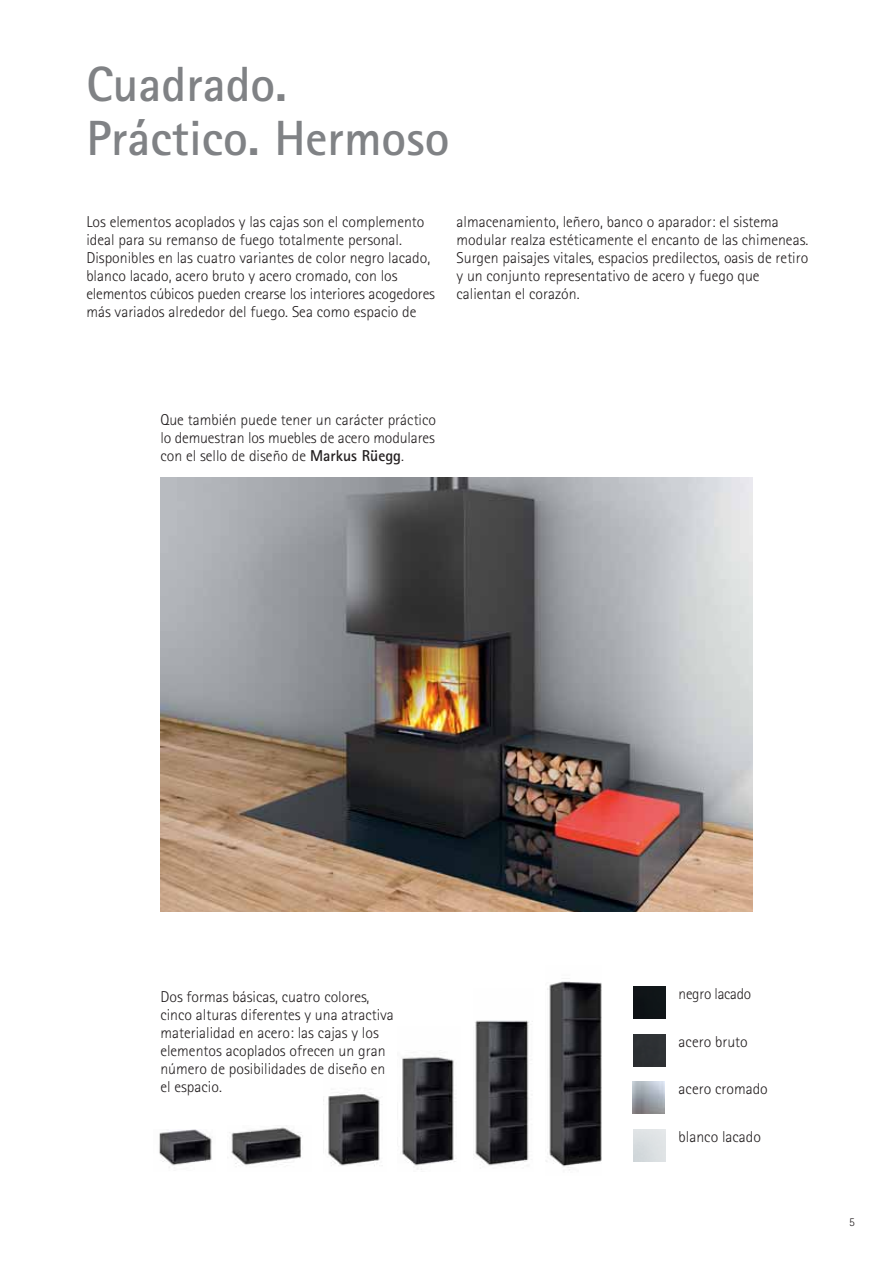
<style>
.page{position:relative;width:896px;height:1266px;background:#fff}
.page>*{position:absolute;margin:0;border:0;box-sizing:border-box;transform-origin:0 0}
.t1{font:700 49.5px/54px "AT Rotis Sans Serif";color:#808285}
.t2{font:300 15.75px/18px "AT Rotis Sans Serif";color:#231f20}
.t3{font:300 12px "AT Rotis Sans Serif";color:#231f20}
.s1{font-weight:700}
</style>
<div class="page">
<img style="left:229px;top:1125px;width:73px;height:40px">
<img style="left:400px;top:1056px;width:56px;height:114px">
<img style="left:323px;top:1092px;width:57px;height:74px">
<img style="left:473px;top:1020px;width:60px;height:146px">
<img style="left:546px;top:981px;width:55px;height:189px">
<img style="left:633px;top:986px;width:32px;height:32px">
<img style="left:633px;top:1034px;width:32px;height:32px">
<img style="left:160px;top:478px;width:592px;height:433px">
<img style="left:159px;top:1129px;width:53px;height:39px">
<h1 class="t1" style="left:86px;top:63px;width:364px">Cuadrado.<br>Práctico. Hermoso</h1>
<p class="t2" style="left:86px;top:214px;width:350px">Los elementos acoplados y las cajas son el complemento ideal para su remanso de fuego totalmente personal.<br>Disponibles en las cuatro variantes de color negro lacado, blanco lacado, acero bruto y acero cromado, con los elementos cúbicos pueden crearse los interiores acogedores más variados alrededor del fuego. Sea como espacio de</p>
<p class="t2" style="left:456px;top:214px;width:353px">almacenamiento, leñero, banco o aparador: el sistema modular realza estéticamente el encanto de las chimeneas.<br>Surgen paisajes vitales, espacios predilectos, oasis de retiro y un conjunto representativo de acero y fuego que calientan el corazón.</p>
<p class="t2" style="left:160px;top:412px;width:277px;text-align:justify">Que también puede tener un carácter práctico lo demuestran los muebles de acero modulares con el sello de diseño de <span class="s1">Markus Rüegg</span>.</p>
<p class="t2" style="left:160px;top:988px;width:235px">Dos formas básicas, cuatro colores, cinco alturas diferentes y una atractiva materialidad en acero: las cajas y los elementos acoplados ofrecen un gran número de posibilidades de diseño en el espacio.</p>
<p class="t2" style="left:678px;top:985px;width:74px">negro lacado</p>
<p class="t2" style="left:678px;top:1034px;width:71px">acero bruto</p>
<p class="t2" style="left:678px;top:1081px;width:91px">acero cromado</p>
<p class="t2" style="left:678px;top:1128px;width:84px">blanco lacado</p>
<p class="t3" style="left:849px;top:1217px;width:7px">5</p>
</div>
